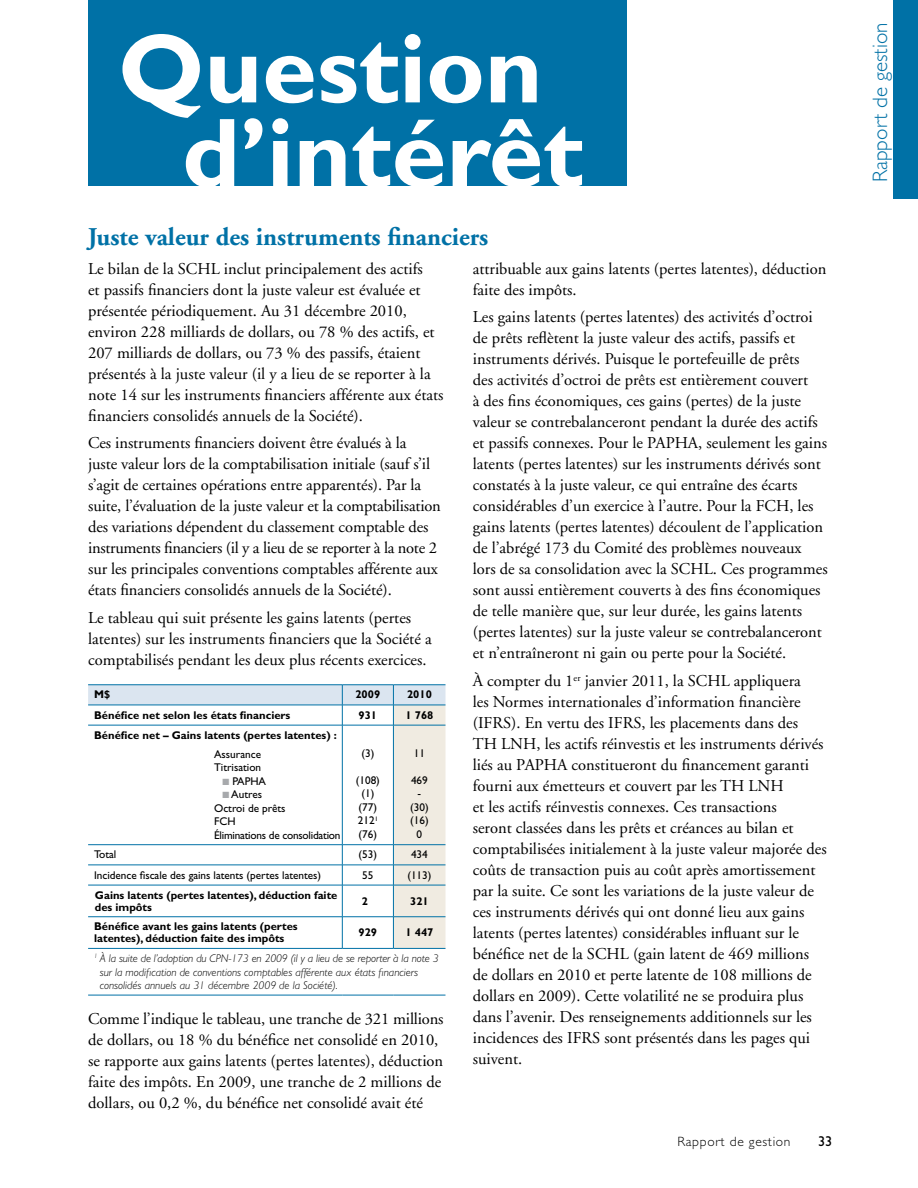
<style>
.page{position:relative;width:918px;height:1188px;background:#fff}
.page>*{position:absolute;margin:0;border:0;box-sizing:border-box;transform-origin:0 0}
.t1{font:700 99px/84.3px "Gill Sans Std";color:#fff}
.t2{font:700 25.5px "Adobe Garamond";color:#0071a6}
.t3{font:300 21px "Gill Sans Std";color:#0071a6}
.t4{font:16.5px/21px "Adobe Garamond";color:#000}
.t5{font:14.25px "Gill Sans Std";color:#000}
.t6{font:300 13.5px "Gill Sans Std";letter-spacing:.05em;color:#000}
.t7{font:700 11.25px/12px "Gill Sans Std";color:#000}
.t8{font:11.25px/13.5px "Gill Sans Std";letter-spacing:-.005em;color:#000}
.t9{font:italic 300 11.25px/13.5px "Gill Sans Std";color:#000}
.s1{color:#a7a9ac}
</style>
<div class="page">
<div style="left:893px;top:0;width:25px;height:199px;background:#0071a6"></div>
<svg style="left:88px;top:685px;width:358px;height:263px"></svg>
<hr style="left:88px;top:885px;width:254px;height:1px;background:#0071a6">
<hr style="left:342px;top:885px;width:51px;height:1px;background:#0071a6">
<hr style="left:342px;top:885px;width:1px;height:32px;background:#0071a6">
<hr style="left:393px;top:885px;width:52px;height:1px;background:#0071a6">
<hr style="left:393px;top:885px;width:1px;height:32px;background:#0071a6">
<hr style="left:88px;top:916px;width:254px;height:1px;background:#0071a6">
<hr style="left:342px;top:916px;width:51px;height:1px;background:#0071a6">
<hr style="left:342px;top:917px;width:1px;height:31px;background:#0071a6">
<hr style="left:393px;top:916px;width:52px;height:1px;background:#0071a6">
<hr style="left:393px;top:917px;width:1px;height:31px;background:#0071a6">
<hr style="left:88px;top:948px;width:254px;height:1px;background:#0071a6">
<hr style="left:342px;top:948px;width:51px;height:1px;background:#0071a6">
<hr style="left:393px;top:948px;width:52px;height:1px;background:#0071a6">
<hr style="left:88px;top:995px;width:254px;height:1px;background:#0071a6">
<hr style="left:342px;top:995px;width:51px;height:1px;background:#0071a6">
<hr style="left:393px;top:995px;width:52px;height:1px;background:#0071a6">
<div style="left:88px;top:0;width:539px;height:186px;background:#0071a6"></div>
<h1 class="t1" style="left:182px;top:27px;width:403px;text-indent:-65px">question d’intérêt</h1>
<h2 class="t2" style="left:88px;top:223px;width:402px">Juste valeur des instruments financiers</h2>
<p class="t4" style="left:88px;top:258px;width:357px">Le bilan de la SCHL inclut principalement des actifs<br>et passifs financiers dont la juste valeur est évaluée et présentée périodiquement. Au 31 décembre 2010, environ 228 milliards de dollars, ou 78 % des actifs, et 207 milliards de dollars, ou 73 % des passifs, étaient présentés à la juste valeur (il y a lieu de se reporter à la note 14 sur les instruments financiers afférente aux états financiers consolidés annuels de la Société).</p>
<p class="t4" style="left:88px;top:433px;width:354px">Ces instruments financiers doivent être évalués à la<br>juste valeur lors de la comptabilisation initiale (sauf s’il s’agit de certaines opérations entre apparentés). Par la suite, l’évaluation de la juste valeur et la comptabilisation des variations dépendent du classement comptable des instruments financiers (il y a lieu de se reporter à la note 2 sur les principales conventions comptables afférente aux états financiers consolidés annuels de la Société).</p>
<p class="t4" style="left:88px;top:608px;width:345px">Le tableau qui suit présente les gains latents (pertes latentes) sur les instruments financiers que la Société a comptabilisés pendant les deux plus récents exercices.</p>
<p class="t7" style="left:94px;top:689px;width:18px">m$</p>
<p class="t7" style="left:355px;top:689px;width:26px">2009</p>
<p class="t7" style="left:407px;top:689px;width:26px">2010</p>
<p class="t7" style="left:94px;top:709px;width:198px">Bénéfice net selon les états financiers</p>
<p class="t7" style="left:359px;top:709px;width:20px">931</p>
<p class="t7" style="left:405px;top:709px;width:29px">1 768</p>
<p class="t7" style="left:94px;top:729px;width:244px">Bénéfice net – Gains latents (pertes latentes) :</p>
<p class="t8" style="left:214px;top:747px;width:49px">Assurance<br>Titrisation</p>
<p class="t8" style="left:222px;top:774px;width:45px"><span class="s1">■</span> PAPHA</p>
<p class="t8" style="left:214px;top:788px;width:128px;text-indent:8px"><span class="s1">■</span> Autres<br>Octroi de prêts<br>FCH<br>Éliminations de consolidation</p>
<p class="t8" style="left:361px;top:746px;width:14px">(3)</p>
<p class="t8" style="left:356px;top:773px;width:26px;text-align:center">(108) (1) (77)<br>212<sup>1 </sup>(76)</p>
<p class="t8" style="left:414px;top:746px;width:13px">11</p>
<p class="t8" style="left:410px;top:773px;width:20px;text-align:center">469 - (30) (16)<br>0</p>
<p class="t8" style="left:94px;top:848px;width:24px">Total</p>
<p class="t8" style="left:359px;top:848px;width:20px">(53)</p>
<p class="t8" style="left:411px;top:848px;width:18px">434</p>
<p class="t8" style="left:94px;top:868px;width:228px">Incidence fiscale des gains latents (pertes latentes)</p>
<p class="t8" style="left:362px;top:868px;width:13px">55</p>
<p class="t8" style="left:407px;top:868px;width:26px">(113)</p>
<p class="t7" style="left:95px;top:889px;width:244px">Gains latents (pertes latentes), déduction faite des impôts</p>
<p class="t7" style="left:362px;top:895px;width:8px">2</p>
<p class="t7" style="left:410px;top:895px;width:20px">321</p>
<p class="t7" style="left:94px;top:921px;width:205px">Bénéfice avant les gains latents (pertes latentes), déduction faite des impôts</p>
<p class="t7" style="left:359px;top:927px;width:20px">929</p>
<p class="t7" style="left:405px;top:927px;width:29px">1 447</p>
<p class="t9" style="left:100px;top:952px;width:340px;text-indent:-6px"><sup>1</sup> À la suite de l’adoption du CPN-173 en 2009 (il y a lieu de se reporter à la note 3 sur la modification de conventions comptables afférente aux états financiers consolidés annuels au 31 décembre 2009 de la Société).</p>
<p class="t4" style="left:88px;top:1008px;width:357px">Comme l’indique le tableau, une tranche de 321 millions de dollars, ou 18 % du bénéfice net consolidé en 2010, se rapporte aux gains latents (pertes latentes), déduction faite des impôts. En 2009, une tranche de 2 millions de dollars, ou 0,2 %, du bénéfice net consolidé avait été</p>
<p class="t4" style="left:473px;top:258px;width:355px">attribuable aux gains latents (pertes latentes), déduction faite des impôts.</p>
<p class="t4" style="left:473px;top:307px;width:356px">Les gains latents (pertes latentes) des activités d’octroi de prêts reflètent la juste valeur des actifs, passifs et instruments dérivés. Puisque le portefeuille de prêts<br>des activités d’octroi de prêts est entièrement couvert<br>à des fins économiques, ces gains (pertes) de la juste valeur se contrebalanceront pendant la durée des actifs et passifs connexes. Pour le PAPHA, seulement les gains latents (pertes latentes) sur les instruments dérivés sont constatés à la juste valeur, ce qui entraîne des écarts considérables d’un exercice à l’autre. Pour la FCH, les gains latents (pertes latentes) découlent de l’application de l’abrégé 173 du Comité des problèmes nouveaux lors de sa consolidation avec la SCHL. Ces programmes sont aussi entièrement couverts à des fins économiques de telle manière que, sur leur durée, les gains latents (pertes latentes) sur la juste valeur se contrebalanceront et n’entraîneront ni gain ou perte pour la Société.</p>
<p class="t4" style="left:473px;top:671px;width:355px">À compter du 1<sup>er</sup> janvier 2011, la SCHL appliquera<br>les Normes internationales d’information financière (IFRS). En vertu des IFRS, les placements dans des<br>TH LNH, les actifs réinvestis et les instruments dérivés liés au PAPHA constitueront du financement garanti fourni aux émetteurs et couvert par les TH LNH<br>et les actifs réinvestis connexes. Ces transactions<br>seront classées dans les prêts et créances au bilan et comptabilisées initialement à la juste valeur majorée des coûts de transaction puis au coût après amortissement par la suite. Ce sont les variations de la juste valeur de ces instruments dérivés qui ont donné lieu aux gains latents (pertes latentes) considérables influant sur le bénéfice net de la SCHL (gain latent de 469 millions de dollars en 2010 et perte latente de 108 millions de dollars en 2009). Cette volatilité ne se produira plus dans l’avenir. Des renseignements additionnels sur les incidences des IFRS sont présentés dans les pages qui suivent.</p>
<p class="t6" style="left:677px;top:1134px;width:115px">Rapport de gestion</p>
<p class="t5" style="left:818px;top:1133px;width:16px">33</p>
<p class="t3" style="left:868px;top:182px;width:161px;rotate:-90deg">Rapport de gestion</p>
</div>
